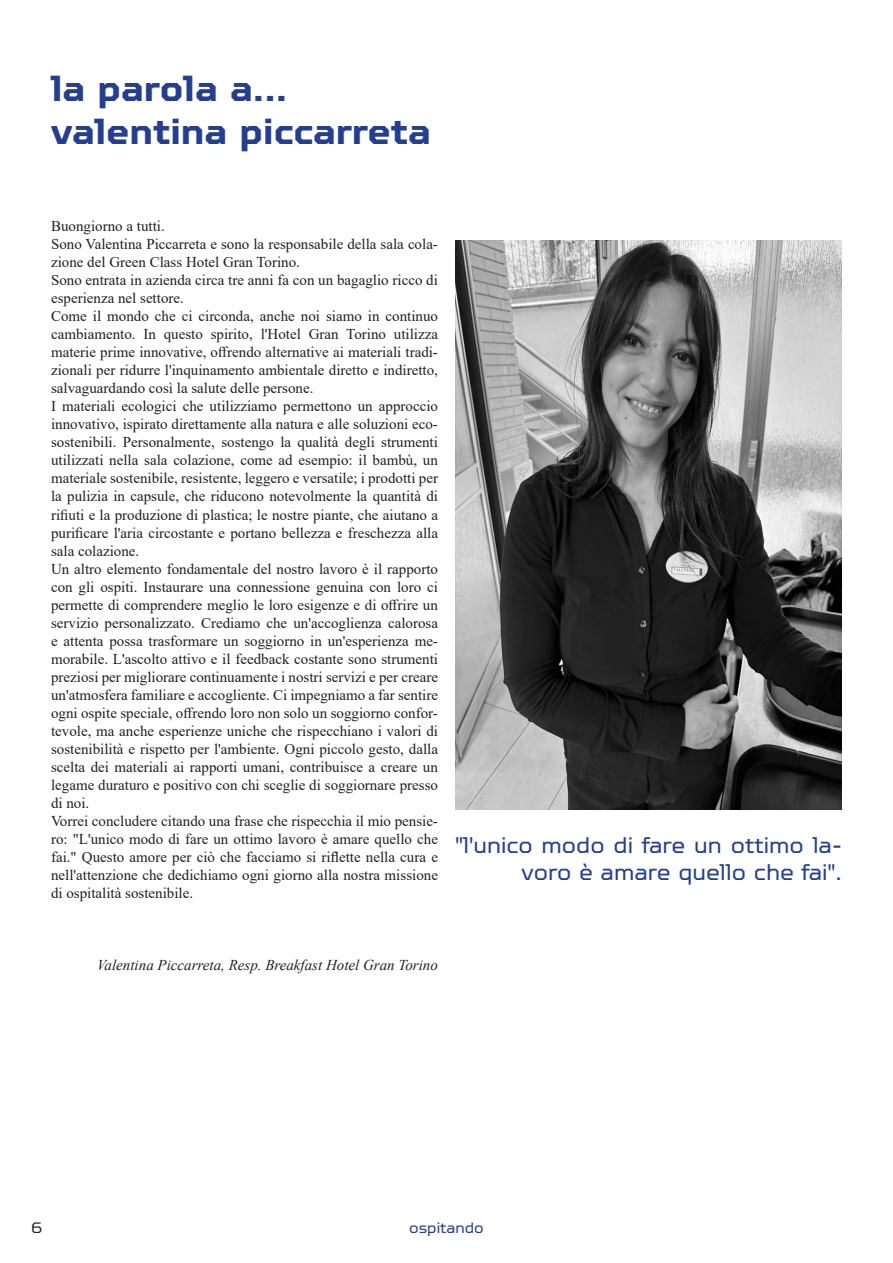
<style>
.page{position:relative;width:893px;height:1263px;background:#fff}
.page>*{position:absolute;margin:0;border:0;box-sizing:border-box;transform-origin:0 0}
.t1{font:700 36px "TT Octosquares Trl";color:#253f8e}
.t2{font:22.5px/27px "TT Octosquares Trl";color:#253f8e;text-align:right}
.t3{font:15px/18px "Times New Roman";color:#231f20;text-align:justify}
.t4{font:italic 15px "Times New Roman";color:#231f20}
.t5{font:15px "TT Octosquares Trl";color:#253f8e}
.t6{font:15px "TT Octosquares Trl";color:#231f20}
</style>
<div class="page">
<img style="left:455px;top:240px;width:387px;height:569px">
<p class="t1" style="left:51px;top:67px;width:238px">la parola a...</p>
<p class="t1" style="left:51px;top:110px;width:381px">valentina piccarreta</p>
<p class="t3" style="left:51px;top:217px;width:115px">Buongiorno a tutti.</p>
<p class="t3" style="left:51px;top:235px;width:388px">Sono Valentina Piccarreta e sono la responsabile della sala cola&shy;zione del Green Class Hotel Gran Torino.</p>
<p class="t3" style="left:51px;top:271px;width:388px">Sono entrata in azienda circa tre anni fa con un bagaglio ricco di esperienza nel settore.</p>
<p class="t3" style="left:51px;top:307px;width:388px">Come il mondo che ci circonda, anche noi siamo in continuo cambiamento. In questo spirito, l'Hotel Gran Torino utilizza materie prime innovative, offrendo alternative ai materiali tradi&shy;zionali per ridurre l'inquinamento ambientale diretto e indiretto, salvaguardando così la salute delle persone.</p>
<p class="t3" style="left:51px;top:397px;width:388px">I materiali ecologici che utilizziamo permettono un approccio innovativo, ispirato direttamente alla natura e alle soluzioni eco&shy;sostenibili. Personalmente, sostengo la qualità degli strumenti utilizzati nella sala colazione, come ad esempio: il bambù, un materiale sostenibile, resistente, leggero e versatile; i prodotti per la pulizia in capsule, che riducono notevolmente la quantità di rifiuti e la produzione di plastica; le nostre piante, che aiutano a purificare l'aria circostante e portano bellezza e freschezza alla sala colazione.</p>
<p class="t3" style="left:51px;top:559px;width:388px">Un altro elemento fondamentale del nostro lavoro è il rapporto con gli ospiti. Instaurare una connessione genuina con loro ci permette di comprendere meglio le loro esigenze e di offrire un servizio personalizzato. Crediamo che un'accoglienza calorosa e attenta possa trasformare un soggiorno in un'esperienza me&shy;morabile. L'ascolto attivo e il feedback costante sono strumenti preziosi per migliorare continuamente i nostri servizi e per creare un'atmosfera familiare e accogliente. Ci impegniamo a far sentire ogni ospite speciale, offrendo loro non solo un soggiorno confor&shy;tevole, ma anche esperienze uniche che rispecchiano i valori di sostenibilità e rispetto per l'ambiente. Ogni piccolo gesto, dalla scelta dei materiali ai rapporti umani, contribuisce a creare un legame duraturo e positivo con chi sceglie di soggiornare presso di noi.</p>
<p class="t3" style="left:51px;top:811px;width:388px">Vorrei concludere citando una frase che rispecchia il mio pensie&shy;ro: "L'unico modo di fare un ottimo lavoro è amare quello che fai." Questo amore per ciò che facciamo si riflette nella cura e nell'attenzione che dedichiamo ogni giorno alla nostra missione di ospitalità sostenibile.</p>
<p class="t2" style="left:455px;top:831px;width:388px">"l'unico modo di fare un ottimo la&shy;voro è amare quello che fai".</p>
<p class="t4" style="left:97px;top:954px;width:342px">Valentina Piccarreta, Resp. Breakfast Hotel Gran Torino</p>
<p class="t6" style="left:31px;top:1219px;width:13px">6</p>
<p class="t5" style="left:409px;top:1219px;width:76px">ospitando</p>
</div>
